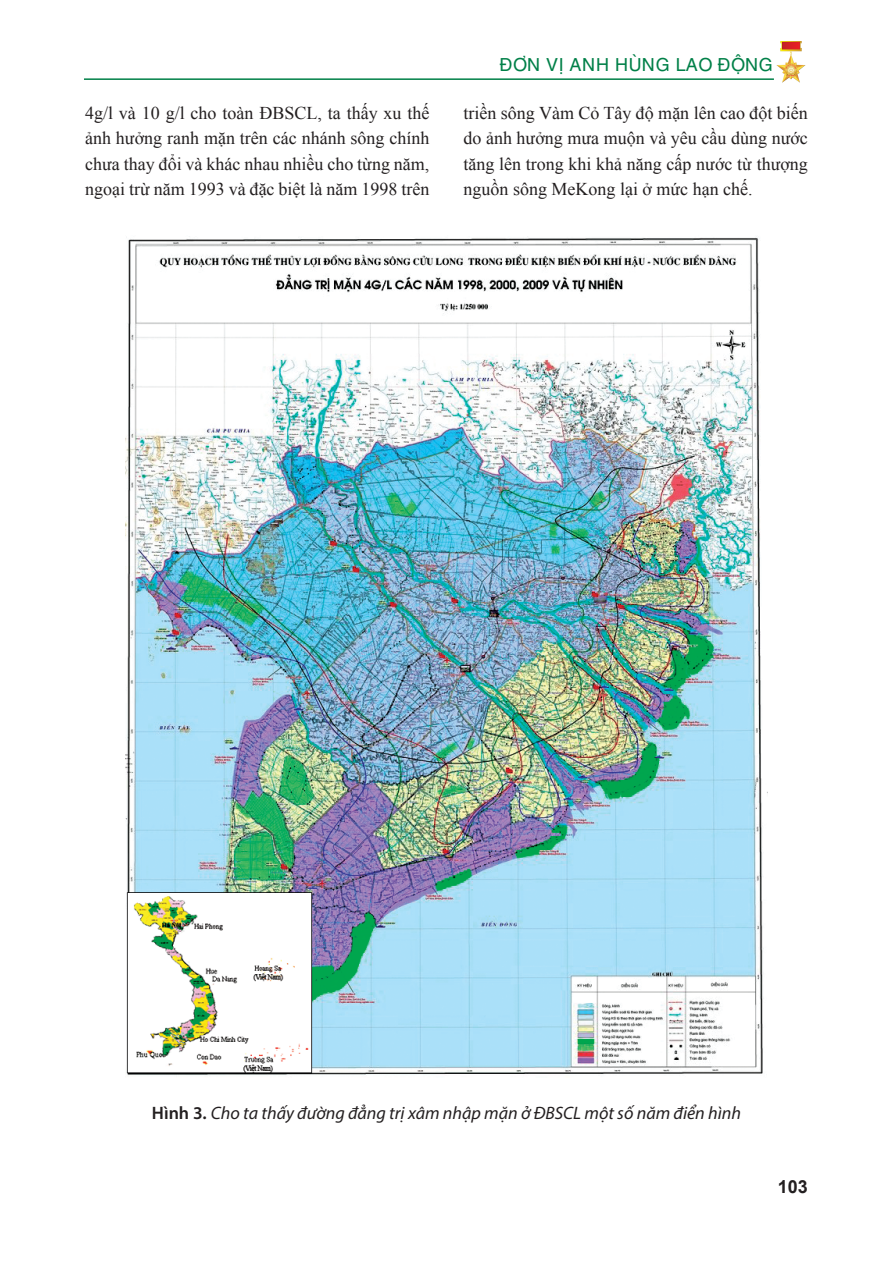
<style>
.page{position:relative;width:893px;height:1263px;background:#fff}
.page>*{position:absolute;margin:0;border:0;box-sizing:border-box;transform-origin:0 0}
.noi_dung{font:18px/25.5px "Times New Roman";color:#231f20;text-align:justify}
.hinh_anh{font:italic 18px "Myriad Pro";color:#231f20}
.t1{font:18px "UTM Helve";color:#018048}
.t2{font:700 18px "Arial";color:#231f20}
.s1{font-weight:600;font-style:normal}
</style>
<div class="page">
<img style="left:776px;top:42px;width:30px;height:41px">
<hr style="left:84px;top:78px;width:690px;height:2px;background:#018048">
<img style="left:125px;top:237px;width:639px;height:838px">
<p class="t1" style="left:499px;top:50px;width:276px">ĐƠN VỊ ANH HÙNG LAO ĐỘNG</p>
<p class="noi_dung" style="left:85px;top:100px;width:346px">4g/l và 10 g/l cho toàn ĐBSCL, ta thấy xu thế ảnh hưởng ranh mặn trên các nhánh sông chính chưa thay đổi và khác nhau nhiều cho từng năm, ngoại trừ năm 1993 và đặc biệt là năm 1998 trên</p>
<p class="noi_dung" style="left:463px;top:100px;width:346px">triền sông Vàm Cỏ Tây độ mặn lên cao đột biến do ảnh hưởng mưa muộn và yêu cầu dùng nước tăng lên trong khi khả năng cấp nước từ thượng nguồn sông MeKong lại ở mức hạn chế.</p>
<p class="hinh_anh" style="left:152px;top:1101px;width:591px"><span class="s1">Hình 3.</span> Cho ta thấy đường đẳng trị xâm nhập mặn ở ĐBSCL một số năm điển hình</p>
<p class="t2" style="left:778px;top:1175px;width:32px">103</p>
</div>
